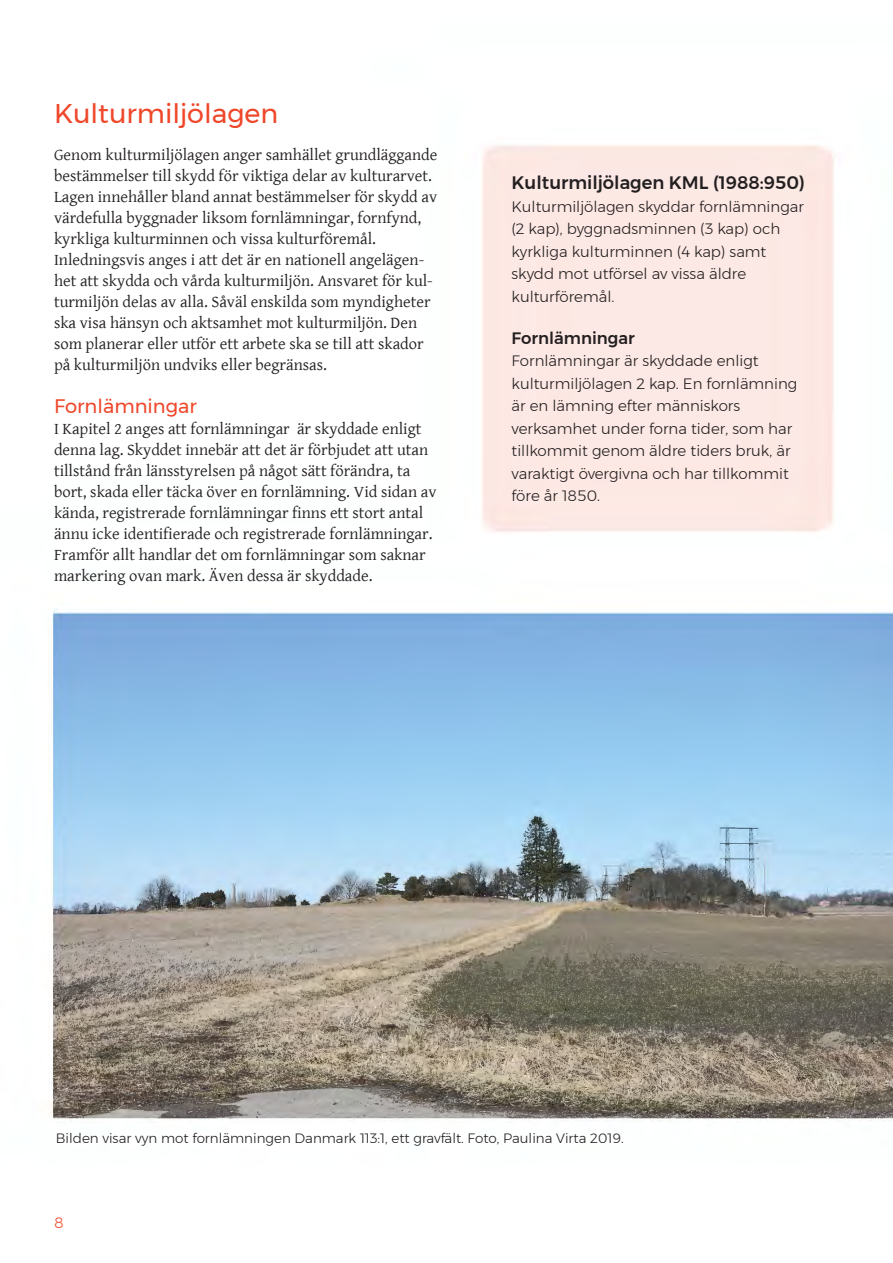
<style>
.page{position:relative;width:893px;height:1263px;background:#fff}
.page>*{position:absolute;margin:0;border:0;box-sizing:border-box;transform-origin:0 0}
.rubrik2{font:27px "Montserrat";color:#ef472a}
.rubrik3{font:19.5px "Montserrat";color:#ef472a}
.t1{font:500 18px "Montserrat";color:#231f20}
.brödtext{font:16.5px/21px "Gentium Basic";color:#231f20}
.faktarubrik{font:500 16.5px "Montserrat";color:#231f20}
.t2{font:300 15px/22.5px "Montserrat";color:#231f20}
.t3{font:300 15px "Montserrat";color:#ef472a}
.faktatext{font:300 13.5px "Montserrat";color:#231f20}
</style>
<div class="page">
<img style="left:49px;top:145px;width:844px;height:976px">
<p class="rubrik2" style="left:54px;top:93px;width:226px">Kulturmiljölagen</p>
<p class="brödtext" style="left:54px;top:144px;width:385px">Genom kulturmiljölagen anger samhället grundläggande bestämmelser till skydd för viktiga delar av kulturarvet.<br>Lagen innehåller bland annat bestämmelser för skydd av värdefulla byggnader liksom fornlämningar, fornfynd, kyrkliga kulturminnen och vissa kulturföremål.</p>
<p class="brödtext" style="left:54px;top:249px;width:380px">Inledningsvis anges i att det är en nationell angelägen&shy;het att skydda och vårda kulturmiljön. Ansvaret för kul&shy;turmiljön delas av alla. Såväl enskilda som myndigheter ska visa hänsyn och aktsamhet mot kulturmiljön. Den som planerar eller utför ett arbete ska se till att skador på kulturmiljön undviks eller begränsas.</p>
<p class="rubrik3" style="left:54px;top:391px;width:144px">Fornlämningar</p>
<p class="brödtext" style="left:54px;top:418px;width:384px">I Kapitel 2 anges att fornlämningar är skyddade enligt denna lag. Skyddet innebär att det är förbjudet att utan tillstånd från länsstyrelsen på något sätt förändra, ta bort, skada eller täcka över en fornlämning. Vid sidan av kända, registrerade fornlämningar finns ett stort antal ännu icke identifierade och registrerade fornlämningar.<br>Framför allt handlar det om fornlämningar som saknar markering ovan mark. Även dessa är skyddade.</p>
<p class="t1" style="left:512px;top:169px;width:295px">Kulturmiljölagen KML (1988:950)</p>
<p class="t2" style="left:512px;top:195px;width:294px">Kulturmiljölagen skyddar fornlämningar (2 kap), byggnadsminnen (3 kap) och kyrkliga kulturminnen (4 kap) samt skydd mot utförsel av vissa äldre kulturföremål.</p>
<p class="faktarubrik" style="left:512px;top:325px;width:125px">Fornlämningar</p>
<p class="t2" style="left:512px;top:349px;width:287px">Fornlämningar är skyddade enligt kulturmiljölagen 2 kap. En fornlämning är en lämning efter människors verksamhet under forna tider, som har tillkommit genom äldre tiders bruk, är varaktigt övergivna och har tillkommit före år 1850.</p>
<p class="faktatext" style="left:56px;top:1128px;width:569px">Bilden visar vyn mot fornlämningen Danmark 113:1, ett gravfält. Foto, Paulina Virta 2019.</p>
<p class="t3" style="left:54px;top:1211px;width:11px">8</p>
</div>
